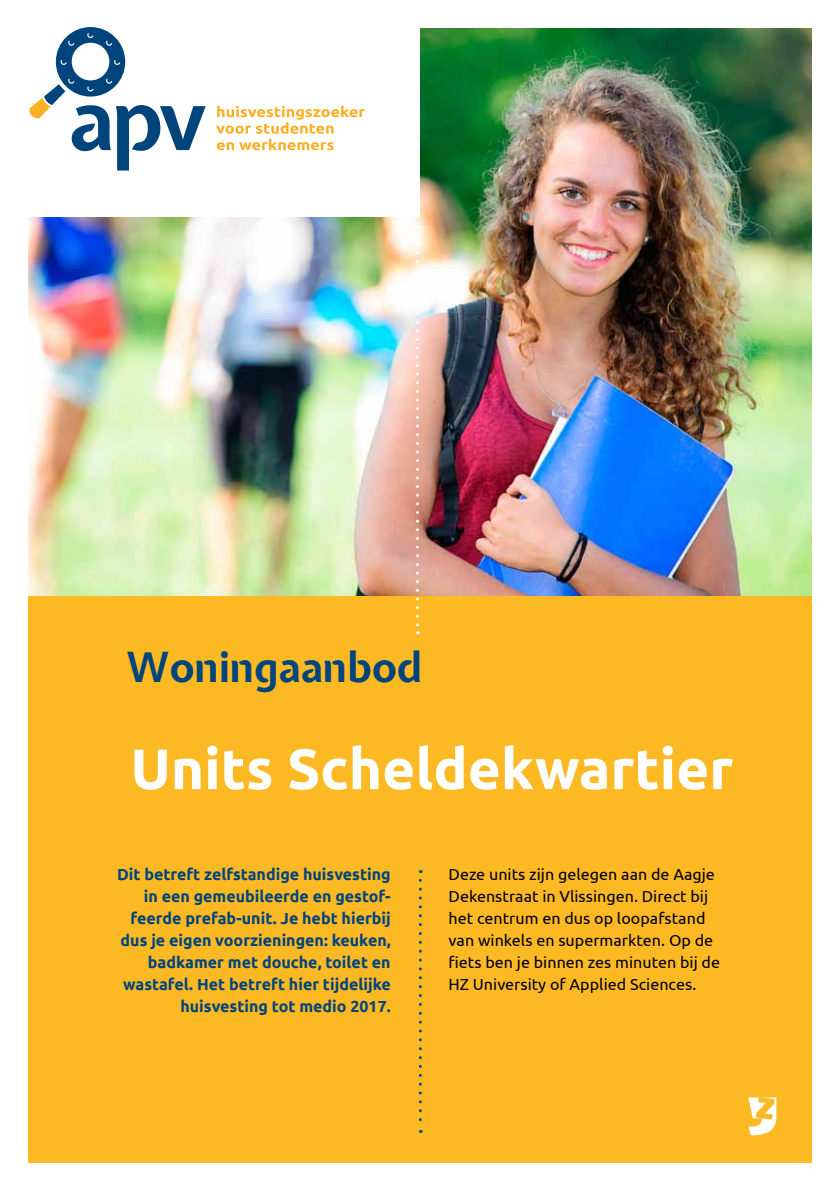
<style>
.page{position:relative;width:840px;height:1191px;background:#fff}
.page>*{position:absolute;margin:0;border:0;box-sizing:border-box;transform-origin:0 0}
.t1{font:700 56.8px "Ubuntu";color:#fff}
.t2{font:700 41.2px "Expletus Sans";color:#00447c}
.t3{font:700 16px/22px "Ubuntu";color:#00447c;text-align:right}
.t4{font:16px/22px "Ubuntu";color:#000}
</style>
<div class="page">
<div style="left:28px;top:550px;width:783px;height:612px;background:#fdb924"></div>
<svg style="left:418px;top:880px;width:3px;height:252px"></svg>
<img style="left:28px;top:28px;width:783px;height:567px">
<div style="left:1px;top:4px;width:418px;height:213px;background:#fff"></div>
<svg style="left:216px;top:106px;width:149px;height:44px"></svg>
<svg style="left:29px;top:27px;width:176px;height:143px"></svg>
<svg style="left:416px;top:236px;width:2px;height:398px"></svg>
<svg style="left:748px;top:1097px;width:28px;height:38px"></svg>
<h2 class="t2" style="left:126px;top:645px;width:298px">Woningaanbod</h2>
<h1 class="t1" style="left:130px;top:734px;width:604px">Units Scheldekwartier</h1>
<p class="t3" style="left:117px;top:863px;width:275px">Dit betreft zelfstandige huisvesting in een gemeubileerde en gestof&shy;feerde prefab-unit. Je hebt hierbij dus je eigen voorzieningen: keuken, badkamer met douche, toilet en wastafel. Het betreft hier tijdelijke huisvesting tot medio 2017.</p>
<p class="t4" style="left:448px;top:863px;width:273px">Deze units zijn gelegen aan de Aagje Dekenstraat in Vlissingen. Direct bij het centrum en dus op loopafstand van winkels en supermarkten. Op de fiets ben je binnen zes minuten bij de HZ University of Applied Sciences.</p>
</div>
